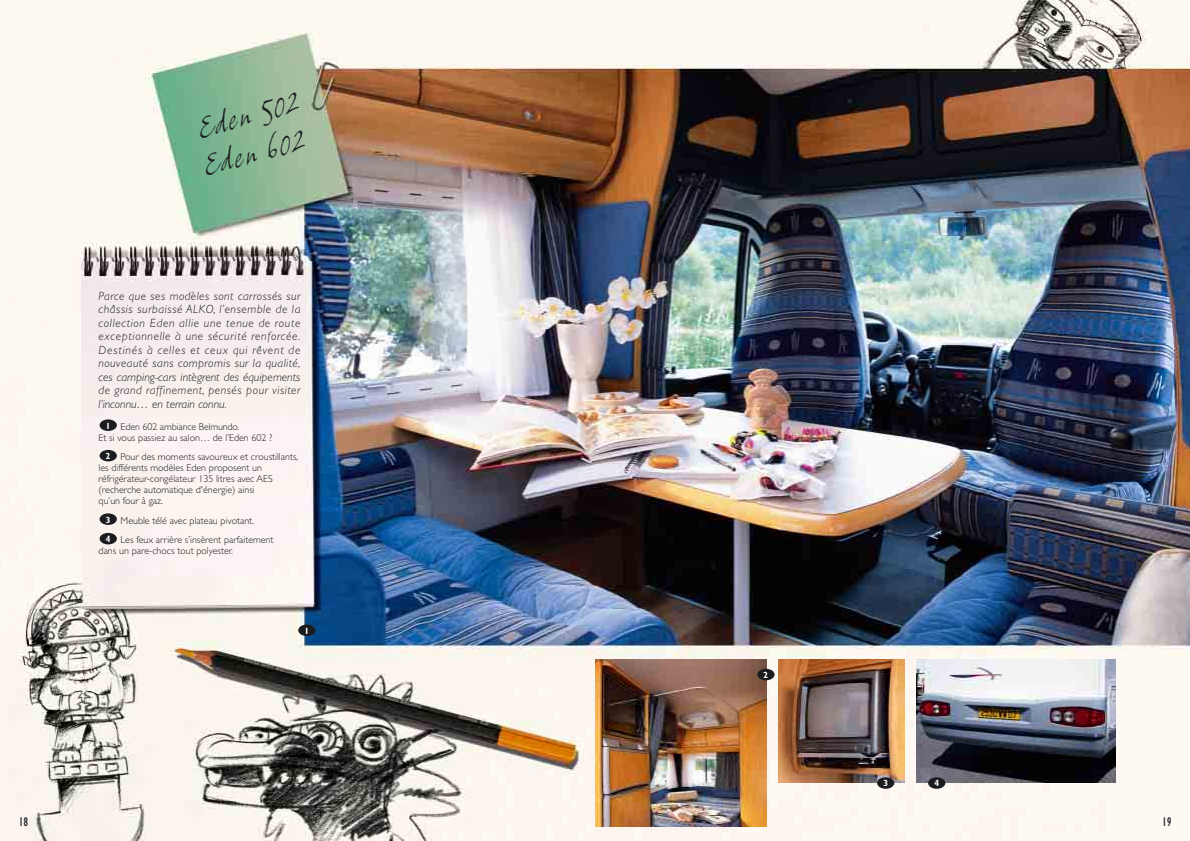
<style>
.page{position:relative;width:1190px;height:841px;background:#fff}
.page>*{position:absolute;margin:0;border:0;box-sizing:border-box;transform-origin:0 0}
.t1{font:italic 28px/38px "Grimshaw Hand ITC";color:#1b1c20}
.t2{font:condensed 13px "Gill Sans";color:#1b1c20}
.t3{font:italic 300 12px/13.5px "Gill Sans";letter-spacing:.045em;color:#1b1c20;text-align:justify}
.t4{font:300 10px/11px "Gill Sans";color:#1b1c20}
.t5{font:700 condensed 9px "Gill Sans";color:#fff}
</style>
<div class="page">
<img style="left:0;top:0;width:1190px;height:841px">
<div style="left:100px;top:533px;width:17px;height:11px;background:#1b1c20;border-radius:50%"></div>
<div style="left:100px;top:513px;width:17px;height:12px;background:#1b1c20;border-radius:50%"></div>
<div style="left:100px;top:450px;width:17px;height:11px;background:#1b1c20;border-radius:50%"></div>
<div style="left:100px;top:419px;width:17px;height:12px;background:#1b1c20;border-radius:50%"></div>
<img style="left:595px;top:659px;width:172px;height:168px">
<img style="left:778px;top:659px;width:127px;height:124px">
<div style="left:757px;top:669px;width:18px;height:11px;background:#1b1c20;border-radius:50%"></div>
<div style="left:877px;top:777px;width:17px;height:12px;background:#1b1c20;border-radius:50%"></div>
<div style="left:298px;top:625px;width:17px;height:11px;background:#1b1c20;border-radius:50%"></div>
<img style="left:916px;top:659px;width:199px;height:124px">
<div style="left:928px;top:777px;width:17px;height:12px;background:#1b1c20;border-radius:50%"></div>
<h1 class="t1" style="left:190px;top:113px;width:109px;rotate:-15deg">Eden 502<br>Eden 602</h1>
<p class="t3" style="left:99px;top:290px;width:203px">Parce que ses modèles sont carrossés sur châssis surbaissé ALKO, l’ensemble de la collection Eden allie une tenue de route exceptionnelle à une sécurité renforcée.<br>Destinés à celles et ceux qui rêvent de nouveauté sans compromis sur la qualité, ces camping-cars intègrent des équipements de grand raffinement, pensés pour visiter l’inconnu… en terrain connu.</p>
<p class="t4" style="left:99px;top:422px;width:175px;text-indent:22px">Eden 602 ambiance Belmundo.<br>Et si vous passiez au salon… de l’Eden 602 ?</p>
<p class="t4" style="left:99px;top:453px;width:201px;text-indent:22px">Pour des moments savoureux et croustillants, les différents modèles Eden proposent un réfrigérateur-congélateur 135 litres avec AES (recherche automatique d'énergie) ainsi<br>qu’un four à gaz.</p>
<p class="t4" style="left:121px;top:512px;width:154px;line-height:19.5px">Meuble télé avec plateau pivotant.<br>Les feux arrière s’insèrent parfaitement</p>
<p class="t4" style="left:99px;top:547px;width:136px">dans un pare-chocs tout polyester.</p>
<p class="t5" style="left:106px;top:422px;width:6px">1</p>
<p class="t5" style="left:106px;top:453px;width:6px">2</p>
<p class="t5" style="left:106px;top:516px;width:6px">3</p>
<p class="t5" style="left:106px;top:536px;width:6px">4</p>
<p class="t5" style="left:305px;top:628px;width:6px">1</p>
<p class="t5" style="left:764px;top:672px;width:6px">2</p>
<p class="t5" style="left:883px;top:780px;width:6px">3</p>
<p class="t5" style="left:934px;top:780px;width:6px">4</p>
<h2 class="t2" style="left:19px;top:817px;width:11px">18</h2>
<h2 class="t2" style="left:1162px;top:817px;width:11px">19</h2>
</div>
